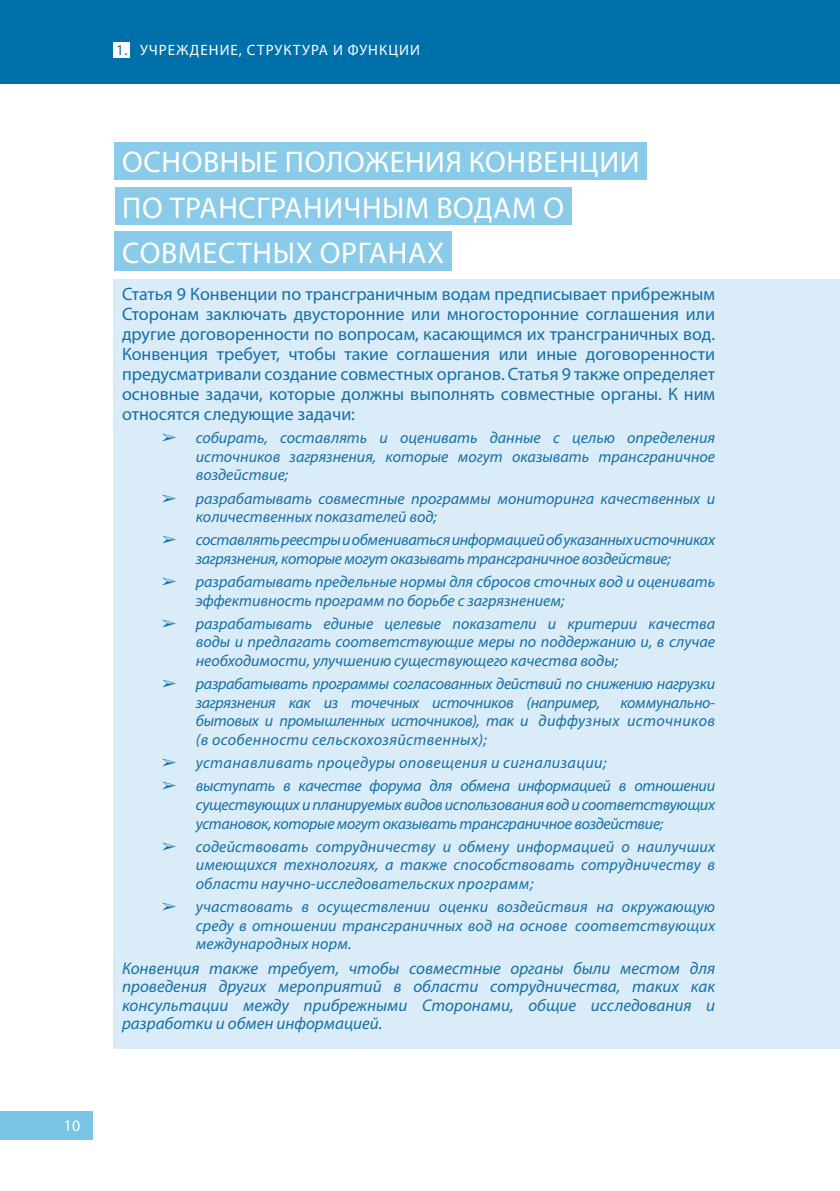
<style>
.page{position:relative;width:840px;height:1191px;background:#fff}
.page>*{position:absolute;margin:0;border:0;box-sizing:border-box;transform-origin:0 0}
.t1{font:30px/45.4px "Myriad Pro";letter-spacing:.02em;color:#fff}
.t2{font:18px/20px "Myriad Pro";color:#166fa8;text-align:justify}
.t3{font:italic 17px/18.6px "Myriad Pro";color:#166fa8;text-align:justify}
.t4{font:italic 16px/18.6px "Myriad Pro";color:#166fa8;text-align:justify}
.t5{font:italic 16px/18.6px "Myriad Pro";letter-spacing:-.02em;color:#166fa8}
.t6{font:italic 16px "Myriad Pro";letter-spacing:.025em;color:#166fa8}
.t7{font:16px "Myriad Pro";color:#fff}
.t8{font:15px "Myriad Pro";letter-spacing:.07em;color:#fff}
.s1{color:#166fa8}
</style>
<div class="page">
<div style="left:0;top:0;width:839px;height:84px;background:#0070aa"></div>
<div style="left:0;top:1111px;width:92px;height:29px;background:#78c5e5"></div>
<div style="left:113px;top:279px;width:726px;height:770px;background:#d9ecf7"></div>
<div style="left:113px;top:42px;width:17px;height:16px;background:#fff"></div>
<div style="left:114px;top:142px;width:532px;height:38px;background:#89cbe8"></div>
<div style="left:114px;top:188px;width:457px;height:37px;background:#89cbe8"></div>
<div style="left:114px;top:232px;width:337px;height:39px;background:#89cbe8"></div>
<p class="t7" style="left:64px;top:1115px;width:18px">10</p>
<p class="t8" style="left:116px;top:41px;width:305px"><span class="s1">1.</span> УЧРЕЖДЕНИЕ, СТРУКТУРА И ФУНКЦИИ</p>
<h1 class="t1" style="left:122px;top:139px;width:518px">ОСНОВНЫЕ ПОЛОЖЕНИЯ КОНВЕНЦИИ<br>ПО ТРАНСГРАНИЧНЫМ ВОДАМ О<br>СОВМЕСТНЫХ ОРГАНАХ</h1>
<p class="t2" style="left:122px;top:284px;width:594px">Статья 9 Конвенции по трансграничным водам предписывает прибрежным Сторонам заключать двусторонние или многосторонние соглашения или другие договоренности по вопросам, касающимся их трансграничных вод.<br>Конвенция требует, чтобы такие соглашения или иные договоренности предусматривали создание совместных органов. Статья 9 также определяет основные задачи, которые должны выполнять совместные органы. К ним относятся следующие задачи:</p>
<p class="t4" style="left:196px;top:428px;width:520px;text-indent:-34px">➢ собирать, составлять и оценивать данные с целью определения источников загрязнения, которые могут оказывать трансграничное воздействие;</p>
<p class="t4" style="left:196px;top:488px;width:520px;text-indent:-34px">➢ разрабатывать совместные программы мониторинга качественных и количественных показателей вод;</p>
<p class="t5" style="left:196px;top:530px;width:520px;text-indent:-34px">➢ составлять реестры и обмениваться информацией об указанных источниках загрязнения, которые могут оказывать трансграничное воздействие;</p>
<p class="t4" style="left:196px;top:572px;width:520px;text-indent:-34px">➢ разрабатывать предельные нормы для сбросов сточных вод и оценивать эффективность программ по борьбе с загрязнением;</p>
<p class="t4" style="left:196px;top:614px;width:520px;text-indent:-34px">➢ разрабатывать единые целевые показатели и критерии качества воды и предлагать соответствующие меры по поддержанию и, в случае необходимости, улучшению существующего качества воды;</p>
<p class="t5" style="left:196px;top:674px;width:520px;text-indent:-34px">➢ разрабатывать программы согласованных действий по снижению нагрузки загрязнения как из точечных источников (например,</p>
<p class="t4" style="left:196px;top:693px;width:520px;text-indent:424px">коммунально&shy;бытовых и промышленных источников), так и диффузных источников (в особенности сельскохозяйственных);</p>
<p class="t6" style="left:162px;top:753px;width:446px">➢ устанавливать процедуры оповещения и сигнализации;</p>
<p class="t4" style="left:196px;top:776px;width:520px;text-indent:-34px">➢ выступать в качестве форума для обмена информацией в отношении существующих и планируемых видов использования вод и соответствующих установок, которые могут оказывать трансграничное воздействие;</p>
<p class="t4" style="left:196px;top:836px;width:520px;text-indent:-34px">➢ содействовать сотрудничеству и обмену информацией о наилучших имеющихся технологиях, а также способствовать сотрудничеству в области научно-исследовательских программ;</p>
<p class="t4" style="left:196px;top:897px;width:520px;text-indent:-34px">➢ участвовать в осуществлении оценки воздействия на окружающую среду в отношении трансграничных вод на основе соответствующих международных норм.</p>
<p class="t3" style="left:122px;top:958px;width:594px">Конвенция также требует, чтобы совместные органы были местом для проведения других мероприятий в области сотрудничества, таких как консультации между прибрежными Сторонами, общие исследования и разработки и обмен информацией.</p>
</div>
